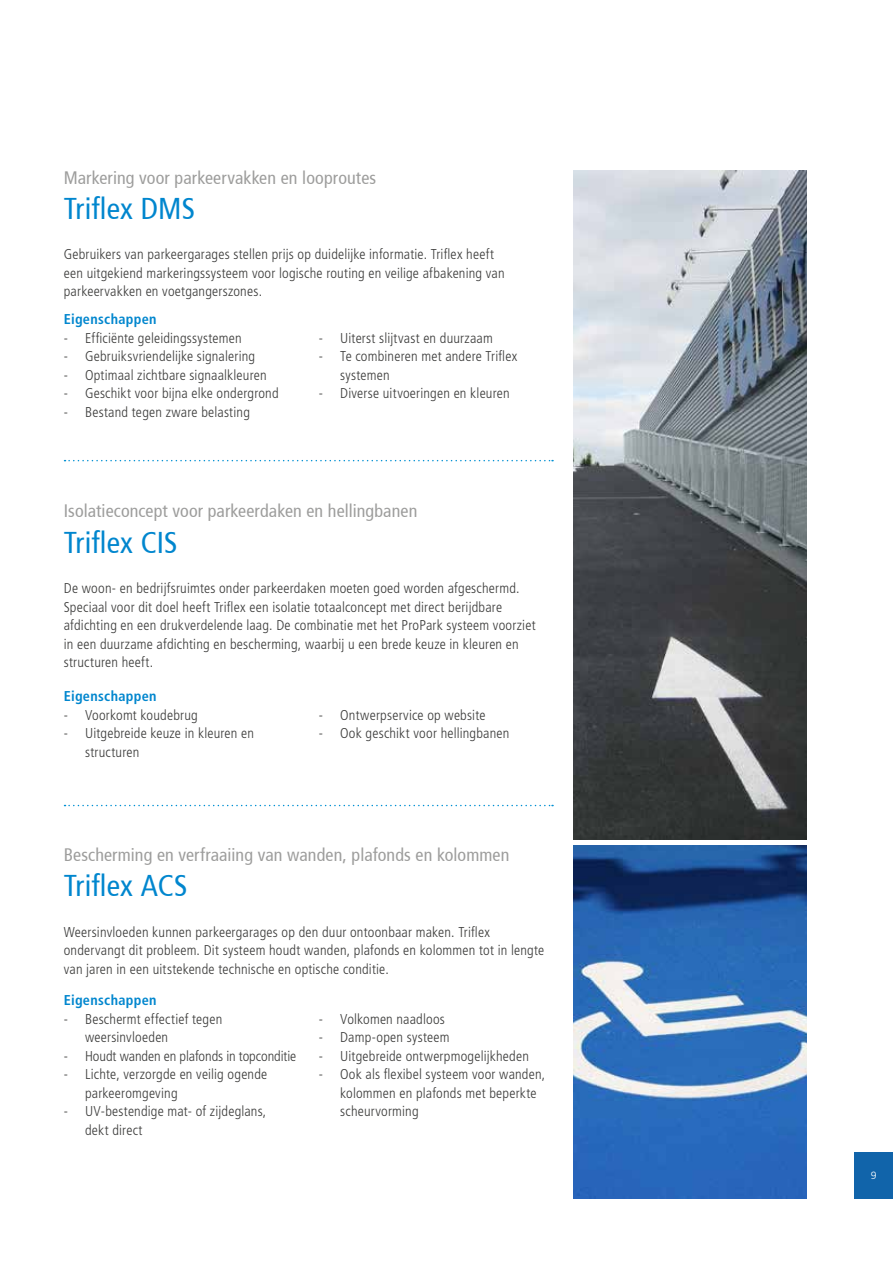
<style>
.page{position:relative;width:893px;height:1263px;background:#fff}
.page>*{position:absolute;margin:0;border:0;box-sizing:border-box;transform-origin:0 0}
.t1{font:condensed 30px "Frutiger";letter-spacing:.005em;color:#0086ce}
.t2{font:condensed 18px "Frutiger";letter-spacing:.005em;color:#9d9d9c}
.t3{font:300 condensed 14.25px/18.5px "Frutiger";letter-spacing:.015em;color:#3c3c3b}
.t4{font:700 condensed 14.25px "Frutiger";letter-spacing:.02em;color:#0086ce}
.t5{font:300 condensed 14.25px "Frutiger";letter-spacing:-.005em;color:#3c3c3b}
.t6{font:300 10.5px "Frutiger";color:#fff}
</style>
<div class="page">
<svg style="left:65px;top:805px;width:488px;height:1px"></svg>
<svg style="left:65px;top:460px;width:488px;height:1px"></svg>
<img style="left:573px;top:170px;width:234px;height:1029px">
<div style="left:573px;top:840px;width:281px;height:5px;background:#fff"></div>
<div style="left:855px;top:1152px;width:38px;height:47px;background:#1164aa"></div>
<p class="t2" style="left:64px;top:169px;width:314px">Markering voor parkeervakken en looproutes</p>
<h1 class="t1" style="left:64px;top:195px;width:133px">Triflex DMS</h1>
<p class="t3" style="left:64px;top:245px;width:442px">Gebruikers van parkeergarages stellen prijs op duidelijke informatie. Triflex heeft een uitgekiend markeringssysteem voor logische routing en veilige afbakening van parkeervakken en voetgangerszones.</p>
<p class="t4" style="left:64px;top:311px;width:94px">Eigenschappen</p>
<p class="t3" style="left:64px;top:329px;width:179px">- Efficiënte geleidingssystemen</p>
<p class="t3" style="left:64px;top:347px;width:193px">- Gebruiksvriendelijke signalering</p>
<p class="t3" style="left:64px;top:366px;width:204px">- Optimaal zichtbare signaalkleuren</p>
<p class="t3" style="left:64px;top:384px;width:216px">- Geschikt voor bijna elke ondergrond</p>
<p class="t3" style="left:64px;top:403px;width:188px">- Bestand tegen zware belasting</p>
<p class="t3" style="left:319px;top:329px;width:175px">- Uiterst slijtvast en duurzaam</p>
<p class="t3" style="left:340px;top:347px;width:179px;text-indent:-21px">- Te combineren met andere Triflex systemen</p>
<p class="t3" style="left:319px;top:384px;width:192px">- Diverse uitvoeringen en kleuren</p>
<p class="t2" style="left:64px;top:503px;width:355px">Isolatieconcept voor parkeerdaken en hellingbanen</p>
<h1 class="t1" style="left:64px;top:529px;width:115px">Triflex CIS</h1>
<p class="t3" style="left:64px;top:579px;width:473px">De woon- en bedrijfsruimtes onder parkeerdaken moeten goed worden afgeschermd.<br>Speciaal voor dit doel heeft Triflex een isolatie totaalconcept met direct berijdbare afdichting en een drukverdelende laag. De combinatie met het ProPark systeem voorziet in een duurzame afdichting en bescherming, waarbij u een brede keuze in kleuren en structuren heeft.</p>
<p class="t4" style="left:64px;top:688px;width:94px">Eigenschappen</p>
<p class="t3" style="left:64px;top:706px;width:136px">- Voorkomt koudebrug</p>
<p class="t3" style="left:85px;top:724px;width:170px;text-indent:-21px">- Uitgebreide keuze in kleuren en structuren</p>
<p class="t3" style="left:319px;top:706px;width:168px">- Ontwerpservice op website</p>
<p class="t3" style="left:319px;top:724px;width:192px">- Ook geschikt voor hellingbanen</p>
<p class="t2" style="left:64px;top:847px;width:447px">Bescherming en verfraaiing van wanden, plafonds en kolommen</p>
<h1 class="t1" style="left:64px;top:872px;width:125px">Triflex ACS</h1>
<p class="t3" style="left:64px;top:922px;width:482px">Weersinvloeden kunnen parkeergarages op den duur ontoonbaar maken. Triflex ondervangt dit probleem. Dit systeem houdt wanden, plafonds en kolommen tot in lengte van jaren in een uitstekende technische en optische conditie.</p>
<p class="t4" style="left:64px;top:992px;width:94px">Eigenschappen</p>
<p class="t3" style="left:85px;top:1010px;width:139px;text-indent:-21px">- Beschermt effectief tegen weersinvloeden</p>
<p class="t5" style="left:64px;top:1048px;width:234px">- Houdt wanden en plafonds in topconditie</p>
<p class="t3" style="left:85px;top:1065px;width:184px;text-indent:-21px">- Lichte, verzorgde en veilig ogende parkeeromgeving</p>
<p class="t3" style="left:85px;top:1102px;width:183px;text-indent:-21px">- UV-bestendige mat- of zijdeglans, dekt direct</p>
<p class="t3" style="left:319px;top:1010px;width:128px">- Volkomen naadloos</p>
<p class="t3" style="left:319px;top:1028px;width:132px">- Damp-open systeem</p>
<p class="t3" style="left:319px;top:1047px;width:212px">- Uitgebreide ontwerpmogelijkheden</p>
<p class="t3" style="left:340px;top:1065px;width:207px;text-indent:-21px">- Ook als flexibel systeem voor wanden, kolommen en plafonds met beperkte scheurvorming</p>
<p class="t6" style="left:871px;top:1170px;width:7px">9</p>
</div>
